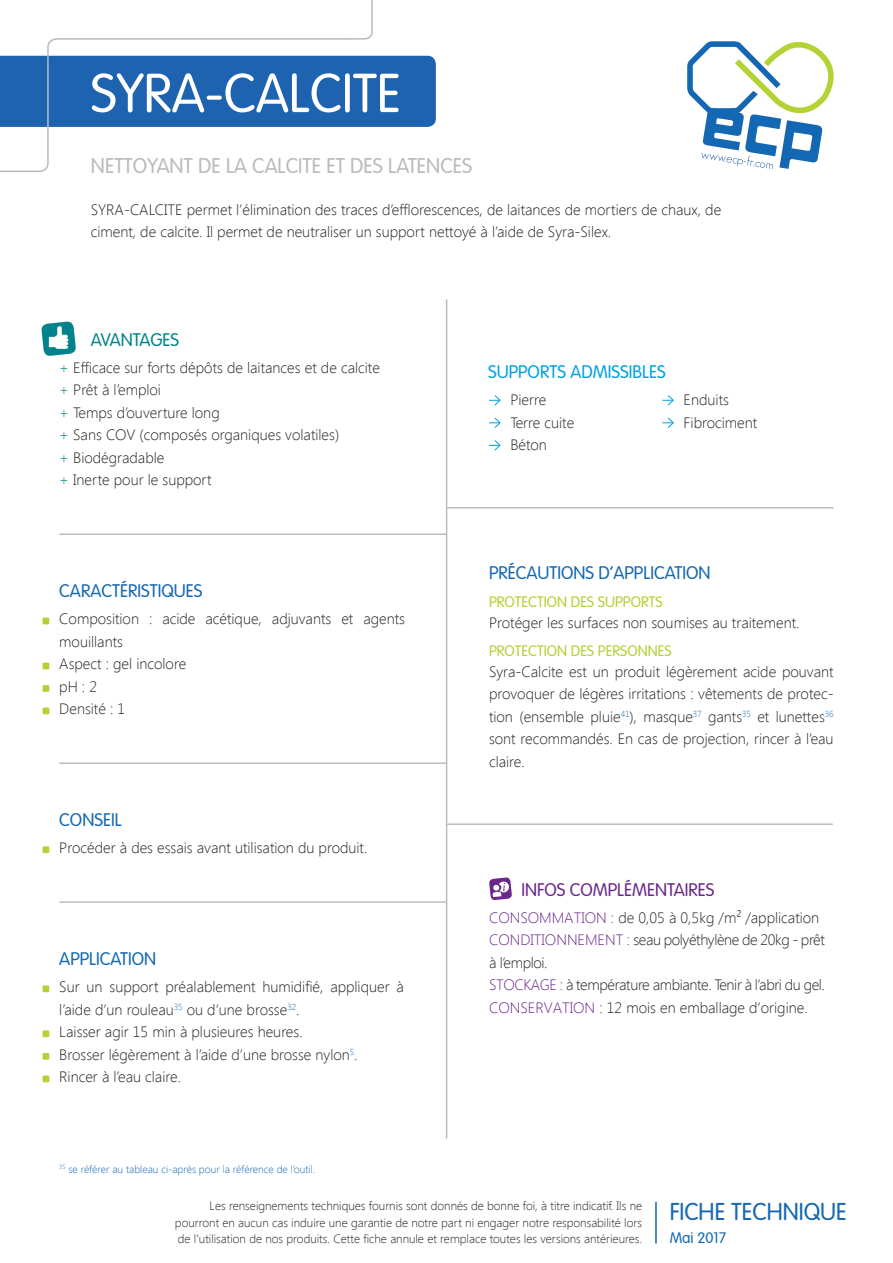
<style>
.page{position:relative;width:893px;height:1263px;background:#fff}
.page>*{position:absolute;margin:0;border:0;box-sizing:border-box;transform-origin:0 0}
.t1{font:300 54px "VAG Rounded Std";color:#fff}
.t2{font:300 24px "VAG Rounded Std";color:#1468b3}
.t3{font:300 21px "VAG Rounded Std";color:#babbbe}
.t4{font:300 18px "VAG Rounded Std";color:#1468b3}
.t5{font:300 18px "VAG Rounded Std";color:#6a288a}
.t6{font:300 18px "VAG Rounded Std";color:#00a2df}
.t7{font:300 18px "VAG Rounded Std";color:#00838c}
.t8{font:300 15px/22.5px "Segoe UI";color:#231f20}
.t9{font:300 15px/22.5px "Segoe UI";letter-spacing:-.025em;color:#231f20}
.t10{font:300 15px "VAG Rounded Std";color:#b3d234}
.t11{font:300 15px "VAG Rounded Std";color:#1468b3}
.t12{font:300 12px/16.5px "Segoe UI";color:#231f20}
.t13{font:300 10.5px "Segoe UI";color:#1468b3}
.s1{color:#00838c}
.s2{color:#6a288a}
</style>
<div class="page">
<hr style="left:447px;top:507px;width:387px;height:1px;background:#bcbdc0">
<hr style="left:59px;top:901px;width:387px;height:2px;background:#bcbdc0">
<hr style="left:59px;top:762px;width:388px;height:2px;background:#bcbdc0">
<hr style="left:446px;top:823px;width:387px;height:2px;background:#bcbdc0">
<hr style="left:446px;top:299px;width:1px;height:839px;background:#bcbdc0">
<div style="left:43px;top:985px;width:6px;height:7px;background:#b3d234"></div>
<div style="left:43px;top:1053px;width:6px;height:7px;background:#b3d234"></div>
<svg style="left:43px;top:618px;width:6px;height:6px"></svg>
<div style="left:43px;top:662px;width:6px;height:7px;background:#b3d234"></div>
<div style="left:43px;top:685px;width:6px;height:7px;background:#b3d234"></div>
<div style="left:43px;top:707px;width:6px;height:7px;background:#b3d234"></div>
<svg style="left:0;top:0;width:436px;height:172px"></svg>
<svg style="left:687px;top:41px;width:147px;height:128px"></svg>
<div style="left:43px;top:1030px;width:6px;height:7px;background:#b3d234"></div>
<div style="left:43px;top:846px;width:6px;height:7px;background:#b3d234"></div>
<svg style="left:41px;top:321px;width:35px;height:35px"></svg>
<hr style="left:59px;top:533px;width:388px;height:2px;background:#bcbdc0">
<svg style="left:489px;top:395px;width:12px;height:11px"></svg>
<svg style="left:489px;top:417px;width:12px;height:11px"></svg>
<svg style="left:489px;top:440px;width:12px;height:11px"></svg>
<svg style="left:662px;top:395px;width:12px;height:11px"></svg>
<svg style="left:662px;top:417px;width:12px;height:11px"></svg>
<hr style="left:655px;top:1202px;width:2px;height:41px;background:#1468b3">
<div style="left:43px;top:1075px;width:6px;height:7px;background:#b3d234"></div>
<svg style="left:489px;top:877px;width:23px;height:23px"></svg>
<p class="t1" style="left:91px;top:62px;width:312px">SYRA-CALCITE</p>
<p class="t3" style="left:91px;top:154px;width:383px">NETTOYANT DE LA CALCITE ET DES LATENCES</p>
<p class="t8" style="left:91px;top:198px;width:632px">SYRA-CALCITE permet l’élimination des traces d’efflorescences, de laitances de mortiers de chaux, de</p>
<p class="t8" style="left:91px;top:220px;width:522px">ciment, de calcite. Il permet de neutraliser un support nettoyé à l’aide de Syra-Silex.</p>
<p class="t7" style="left:91px;top:329px;width:90px">AVANTAGES</p>
<p class="t8" style="left:59px;top:356px;width:322px"><span class="s1">+</span> Efficace sur forts dépôts de laitances et de calcite</p>
<p class="t8" style="left:59px;top:378px;width:103px"><span class="s1">+</span> Prêt à l’emploi</p>
<p class="t8" style="left:59px;top:401px;width:162px"><span class="s1">+</span> Temps d’ouverture long</p>
<p class="t8" style="left:59px;top:423px;width:281px"><span class="s1">+</span> Sans COV (composés organiques volatiles)</p>
<p class="t8" style="left:59px;top:446px;width:107px"><span class="s1">+</span> Biodégradable</p>
<p class="t8" style="left:59px;top:468px;width:154px"><span class="s1">+</span> Inerte pour le support</p>
<p class="t4" style="left:59px;top:580px;width:145px">CARACTÉRISTIQUES</p>
<p class="t8" style="left:59px;top:607px;width:347px">Composition : acide acétique, adjuvants et agents mouillants</p>
<p class="t8" style="left:59px;top:652px;width:128px">Aspect : gel incolore</p>
<p class="t8" style="left:59px;top:675px;width:39px">pH : 2</p>
<p class="t8" style="left:59px;top:697px;width:67px">Densité : 1</p>
<p class="t4" style="left:59px;top:809px;width:64px">CONSEIL</p>
<p class="t8" style="left:59px;top:836px;width:310px">Procéder à des essais avant utilisation du produit.</p>
<p class="t4" style="left:59px;top:948px;width:98px">APPLICATION</p>
<p class="t8" style="left:59px;top:975px;width:346px">Sur un support préalablement humidifié, appliquer à l’aide d’un rouleau<sup>35</sup> ou d’une brosse<sup>32</sup>.</p>
<p class="t8" style="left:59px;top:1020px;width:245px">Laisser agir 15 min à plusieures heures.</p>
<p class="t8" style="left:59px;top:1042px;width:300px">Brosser légèrement à l’aide d’une brosse nylon<sup>5</sup>.</p>
<p class="t8" style="left:59px;top:1065px;width:123px">Rincer à l’eau claire.</p>
<p class="t13" style="left:59px;top:1162px;width:257px"><sup>35</sup> se référer au tableau ci-après pour la référence de l’outil.</p>
<p class="t6" style="left:488px;top:361px;width:179px">SUPPORTS ADMISSIBLES</p>
<p class="t8" style="left:510px;top:388px;width:37px">Pierre</p>
<p class="t8" style="left:510px;top:411px;width:65px">Terre cuite</p>
<p class="t8" style="left:510px;top:433px;width:38px">Béton</p>
<p class="t8" style="left:684px;top:388px;width:47px">Enduits</p>
<p class="t8" style="left:684px;top:411px;width:75px">Fibrociment</p>
<p class="t4" style="left:489px;top:563px;width:223px">PRÉCAUTIONS D’APPLICATION</p>
<p class="t10" style="left:489px;top:593px;width:175px">PROTECTION DES SUPPORTS</p>
<p class="t8" style="left:489px;top:611px;width:312px">Protéger les surfaces non soumises au traitement.</p>
<p class="t10" style="left:489px;top:642px;width:184px">PROTECTION DES PERSONNES</p>
<p class="t8" style="left:489px;top:660px;width:346px;text-align:justify">Syra-Calcite est un produit légèrement acide pouvant provoquer de légères irritations : vêtements de protec&shy;tion (ensemble pluie<sup>41</sup>), masque<sup>37</sup> gants<sup>35</sup> et lunettes<sup>36 </sup>sont recommandés. En cas de projection, rincer à l’eau claire.</p>
<p class="t5" style="left:521px;top:879px;width:195px">INFOS COMPLÉMENTAIRES</p>
<p class="t8" style="left:489px;top:906px;width:332px"><span class="s2">CONSOMMATION :</span> de 0,05 à 0,5kg /m² /application</p>
<p class="t9" style="left:489px;top:928px;width:337px"><span class="s2">CONDITIONNEMENT :</span> seau polyéthylène de 20kg - prêt à l’emploi.</p>
<p class="t9" style="left:489px;top:973px;width:337px"><span class="s2">STOCKAGE :</span> à température ambiante. Tenir à l’abri du gel.</p>
<p class="t8" style="left:489px;top:996px;width:320px"><span class="s2">CONSERVATION :</span> 12 mois en emballage d’origine.</p>
<p class="t12" style="left:210px;top:1197px;width:434px">Les renseignements techniques fournis sont donnés de bonne foi, à titre indicatif. Ils ne</p>
<p class="t12" style="left:175px;top:1214px;width:469px">pourront en aucun cas induire une garantie de notre part ni engager notre responsabilité lors de l’utilisation de nos produits. Cette fiche annule et remplace toutes les versions antérieures.</p>
<p class="t2" style="left:670px;top:1198px;width:179px">FICHE TECHNIQUE</p>
<p class="t11" style="left:670px;top:1230px;width:58px">Mai 2017</p>
</div>
